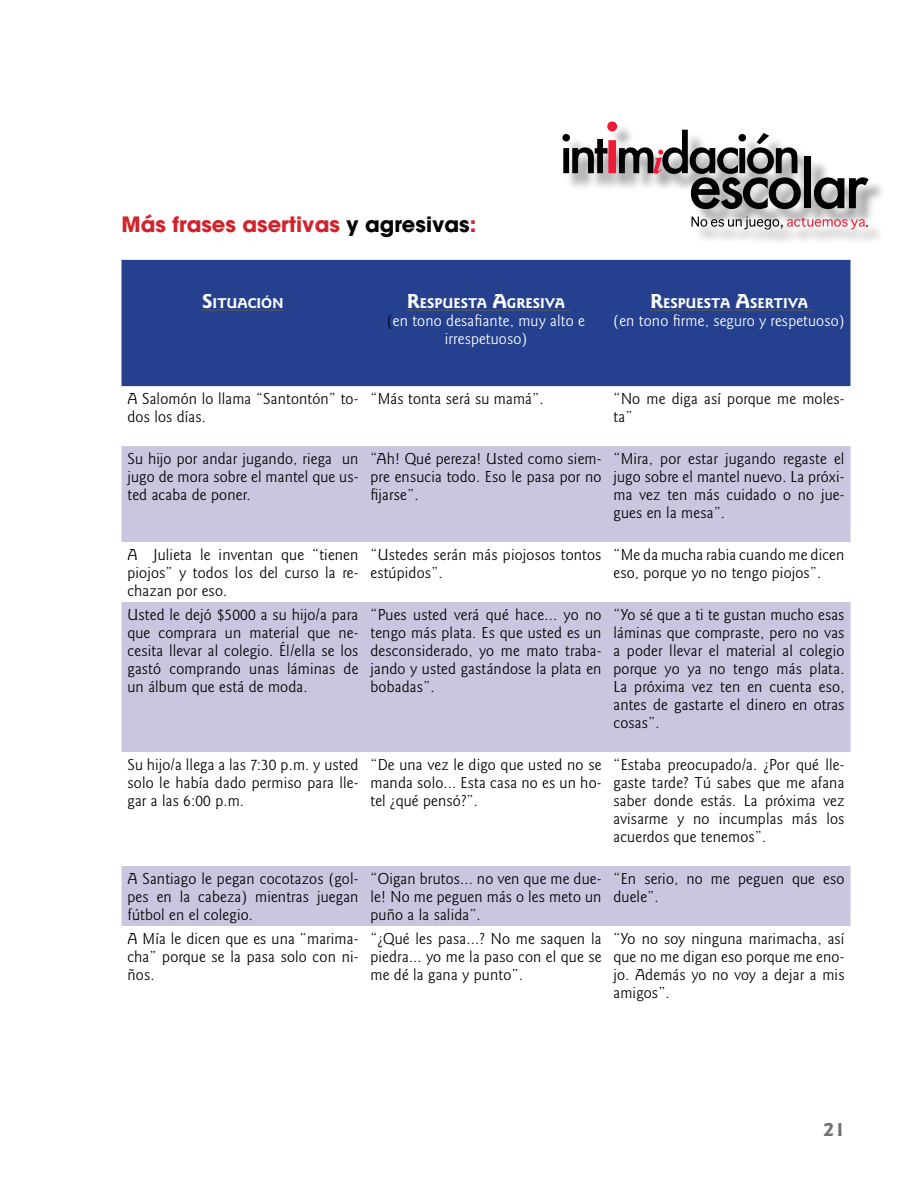
<style>
.page{position:relative;width:918px;height:1188px;background:#fff}
.page>*{position:absolute;margin:0;border:0;box-sizing:border-box;transform-origin:0 0}
.t1{font:21px "ITC Avant Garde MM";color:#d2232a}
.t2{font:700 21px "Goudy Sans";color:#6d6f71}
.t3{font:16.5px/18px "Goudy Sans";letter-spacing:.01em;color:#000;text-align:justify}
.t4{font:16.5px/18px "Goudy Sans";letter-spacing:.01em;color:#fff;text-align:center}
.t5{font:700 14.7px "Goudy Sans";color:#fff}
.s1{color:#000}
.s2{font-size:21px}
</style>
<div class="page">
<div style="left:122px;top:260px;width:728px;height:126px;background:#24408f"></div>
<svg style="left:122px;top:446px;width:728px;height:480px;fill:#c8c7df"></svg>
<hr style="left:202px;top:310px;width:82px;height:1px;background:#58595b">
<hr style="left:407px;top:310px;width:163px;height:1px;background:#58595b">
<hr style="left:650px;top:310px;width:163px;height:1px;background:#58595b">
<div style="left:564px;top:123px;width:323px;height:126px;background:#000;opacity:.42"></div>
<svg style="left:562px;top:122px;width:239px;height:87px"></svg>
<div style="left:804px;top:156px;width:7px;height:52px;background:#000"></div>
<svg style="left:814px;top:177px;width:55px;height:32px;background:#696969"></svg>
<svg style="left:692px;top:217px;width:176px;height:13px"></svg>
<p class="t1" style="left:122px;top:212px;width:356px">Más frases asertivas <span class="s1">y agresivas</span>:</p>
<p class="t5" style="left:202px;top:295px;width:21px"><span class="s2">S</span>ITUACIÓN</p>
<p class="t5" style="left:407px;top:295px;width:23px"><span class="s2">R</span>ESPUESTA</p>
<p class="t5" style="left:492px;top:295px;width:24px"><span class="s2">A</span>GRESIVA</p>
<p class="t4" style="left:387px;top:312px;width:199px"><span class="s1">(</span>en tono desafiante, muy alto e irrespetuoso)</p>
<p class="t5" style="left:650px;top:295px;width:23px"><span class="s2">R</span>ESPUESTA</p>
<p class="t5" style="left:736px;top:295px;width:24px"><span class="s2">A</span>SERTIVA</p>
<p class="t4" style="left:614px;top:312px;width:232px">(en tono firme, seguro y respetuoso)</p>
<p class="t3" style="left:128px;top:390px;width:233px">A Salomón lo llama “Santontón” to&shy;dos los días.</p>
<p class="t3" style="left:370px;top:390px;width:175px">“Más tonta será su mamá”.</p>
<p class="t3" style="left:614px;top:390px;width:233px">“No me diga así porque me moles&shy;ta”</p>
<p class="t3" style="left:127px;top:450px;width:233px">Su hijo por andar jugando, riega un jugo de mora sobre el mantel que us&shy;ted acaba de poner.</p>
<p class="t3" style="left:370px;top:450px;width:233px">“Ah! Qué pereza! Usted como siem&shy;pre ensucia todo. Eso le pasa por no fijarse”.</p>
<p class="t3" style="left:613px;top:450px;width:233px">“Mira, por estar jugando regaste el jugo sobre el mantel nuevo. La próxi&shy;ma vez ten más cuidado o no jue&shy;gues en la mesa”.</p>
<p class="t3" style="left:127px;top:546px;width:233px">A Julieta le inventan que “tienen piojos” y todos los del curso la re&shy;chazan por eso.</p>
<p class="t3" style="left:370px;top:546px;width:232px">“Ustedes serán más piojosos tontos estúpidos”.</p>
<p class="t3" style="left:613px;top:546px;width:233px">“Me da mucha rabia cuando me dicen eso, porque yo no tengo piojos”.</p>
<p class="t3" style="left:127px;top:606px;width:233px">Usted le dejó $5000 a su hijo/a para que comprara un material que ne&shy;cesita llevar al colegio. Él/ella se los gastó comprando unas láminas de un álbum que está de moda.</p>
<p class="t3" style="left:370px;top:606px;width:233px">“Pues usted verá qué hace... yo no tengo más plata. Es que usted es un desconsiderado, yo me mato traba&shy;jando y usted gastándose la plata en bobadas”.</p>
<p class="t3" style="left:613px;top:606px;width:233px">“Yo sé que a ti te gustan mucho esas láminas que compraste, pero no vas a poder llevar el material al colegio porque yo ya no tengo más plata.<br>La próxima vez ten en cuenta eso, antes de gastarte el dinero en otras cosas”.</p>
<p class="t3" style="left:127px;top:756px;width:233px">Su hijo/a llega a las 7:30 p.m. y usted solo le había dado permiso para lle&shy;gar a las 6:00 p.m.</p>
<p class="t3" style="left:370px;top:756px;width:233px">“De una vez le digo que usted no se manda solo... Esta casa no es un ho&shy;tel ¿qué pensó?”.</p>
<p class="t3" style="left:613px;top:756px;width:233px">“Estaba preocupado/a. ¿Por qué lle&shy;gaste tarde? Tú sabes que me afana saber donde estás. La próxima vez avisarme y no incumplas más los acuerdos que tenemos”.</p>
<p class="t3" style="left:127px;top:870px;width:233px">A Santiago le pegan cocotazos (gol&shy;pes en la cabeza) mientras juegan fútbol en el colegio.</p>
<p class="t3" style="left:370px;top:870px;width:233px">“Oigan brutos... no ven que me due&shy;le! No me peguen más o les meto un puño a la salida”.</p>
<p class="t3" style="left:614px;top:870px;width:233px">“En serio, no me peguen que eso duele”.</p>
<p class="t3" style="left:127px;top:930px;width:233px">A Mía le dicen que es una “marima&shy;cha” porque se la pasa solo con ni&shy;ños.</p>
<p class="t3" style="left:370px;top:930px;width:233px">“¿Qué les pasa...? No me saquen la piedra... yo me la paso con el que se me dé la gana y punto”.</p>
<p class="t3" style="left:613px;top:930px;width:233px">“Yo no soy ninguna marimacha, así que no me digan eso porque me eno&shy;jo. Además yo no voy a dejar a mis amigos”.</p>
<p class="t2" style="left:824px;top:1117px;width:23px">21</p>
</div>
